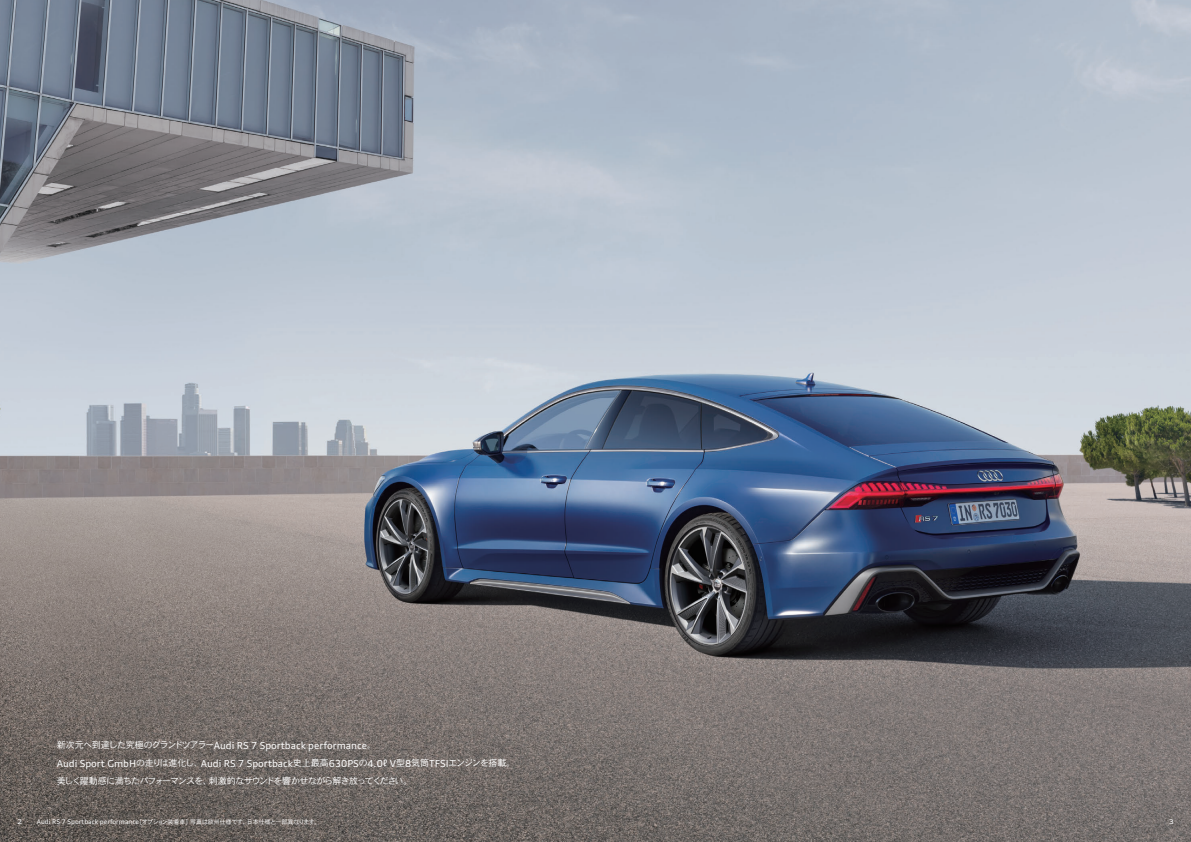
<style>
.page{position:relative;width:1191px;height:842px;background:#fff}
.page>*{position:absolute;margin:0;border:0;box-sizing:border-box;transform-origin:0 0}
.t1{font:9.7px "Audi Type";color:#fff}
.t2{font:9px "DFHS Gothic Std W3";letter-spacing:-.095em;color:#fff}
.t3{font:expanded 6.5px "Audi Type";color:#fff}
.t4{font:6px "DFHS Gothic Std W3";letter-spacing:-.02em;color:#fff}
.s1{font-family:"DFHS Gothic Std W3";font-size:9px}
.s2{font-size:9px}
.s3{font-family:"Audi Type";font-size:6.5px}
</style>
<div class="page">
<img style="left:0;top:0;width:1191px;height:842px">
<p class="t1" style="left:57px;top:739px;width:321px"><span class="s1">新次元へ到達した究極のグランドツアラー</span>Audi RS 7 Sportback performance<span class="s1">。</span></p>
<p class="t1" style="left:57px;top:757px;width:460px">Audi Sport GmbH<span class="s1">の走りは進化し、</span>Audi RS 7 Sportback<span class="s1">史上最高</span>630PS<span class="s1">の</span>4.0<span class="s2">ℓ</span> V<span class="s1">型</span>8<span class="s1">気筒</span>TFSI<span class="s1">エンジンを搭載。</span></p>
<p class="t2" style="left:57px;top:776px;width:357px">美しく躍動感に満ちたパフォーマンスを、刺激的なサウンドを響かせながら解き放ってください。</p>
<p class="t3" style="left:17px;top:818px;width:7px">2</p>
<p class="t4" style="left:37px;top:818px;width:285px"><span class="s3">Audi RS 7 Sportback performance</span>［オプション装着車］写真は欧州仕様です。日本仕様と一部異なります。</p>
<p class="t3" style="left:1168px;top:818px;width:7px">3</p>
</div>
